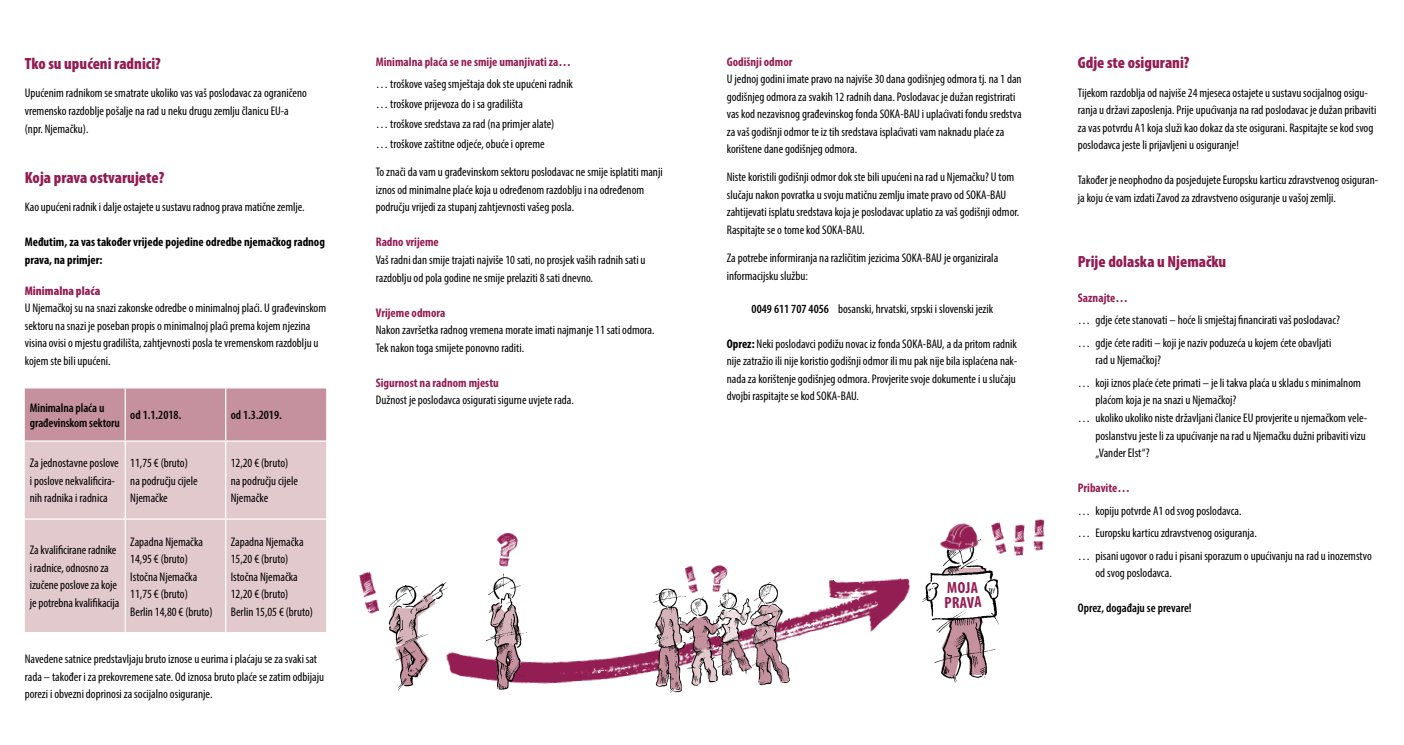
<style>
.page{position:relative;width:1404px;height:745px;background:#fff}
.page>*{position:absolute;margin:0;border:0;box-sizing:border-box;transform-origin:0 0}
.t1{font:900 condensed 16.25px "Myriad Pro";color:#931d52}
.t2{font:700 condensed 16px/14.8px "Myriad Pro";color:#931d52}
.t3{font:condensed 12.5px/17.5px "Myriad Pro";color:#000}
.t4{font:700 condensed 12.5px "Myriad Pro";color:#931d52}
.t5{font:600 condensed 12.5px/15px "Myriad Pro";letter-spacing:-.005em;color:#000}
.t6{font:700 condensed 12.5px/17.5px "Myriad Pro";color:#000}
.t7{font:900 condensed 12.5px "Myriad Pro";color:#931d52}
.s1{font-weight:600}
.s2{font-weight:700}
</style>
<div class="page">
<div style="left:25px;top:388px;width:301px;height:52px;background:#c6919e"></div>
<div style="left:25px;top:441px;width:301px;height:190px;background:#e2c9ce"></div>
<hr style="left:25px;top:518px;width:100px;height:1px;background:#fff">
<hr style="left:125px;top:518px;width:101px;height:1px;background:#fff">
<hr style="left:226px;top:518px;width:100px;height:1px;background:#fff">
<hr style="left:125px;top:388px;width:1px;height:52px;background:#fff">
<hr style="left:225px;top:388px;width:1px;height:52px;background:#fff">
<hr style="left:125px;top:441px;width:1px;height:77px;background:#fff">
<hr style="left:225px;top:441px;width:1px;height:77px;background:#fff">
<hr style="left:125px;top:519px;width:1px;height:112px;background:#fff">
<hr style="left:225px;top:519px;width:1px;height:112px;background:#fff">
<img style="left:450px;top:578px;width:460px;height:106px">
<img style="left:388px;top:582px;width:62px;height:109px">
<img style="left:359px;top:571px;width:31px;height:53px">
<img style="left:496px;top:532px;width:22px;height:35px">
<img style="left:483px;top:573px;width:50px;height:117px">
<img style="left:731px;top:586px;width:17px;height:18px">
<img style="left:691px;top:591px;width:41px;height:13px">
<img style="left:679px;top:565px;width:26px;height:35px">
<img style="left:705px;top:565px;width:26px;height:31px">
<img style="left:650px;top:583px;width:41px;height:110px">
<svg style="left:655px;top:604px;width:93px;height:86px"></svg>
<img style="left:748px;top:578px;width:44px;height:108px">
<img style="left:991px;top:522px;width:11px;height:8px">
<img style="left:1013px;top:524px;width:12px;height:32px">
<img style="left:1033px;top:519px;width:12px;height:32px">
<img style="left:922px;top:530px;width:85px;height:153px">
<img style="left:935px;top:523px;width:50px;height:31px">
<h1 class="t1" style="left:25px;top:53px;width:137px">Tko su upućeni radnici?</h1>
<p class="t3" style="left:25px;top:84px;width:283px">Upućenim radnikom se smatrate ukoliko vas vaš poslodavac za ograničeno vremensko razdoblje pošalje na rad u neku drugu zemlju članicu EU-a (npr. Njemačku).</p>
<h1 class="t1" style="left:25px;top:167px;width:141px">Koja prava ostvarujete?</h1>
<p class="t3" style="left:25px;top:198px;width:281px">Kao upućeni radnik i dalje ostajete u sustavu radnog prava matične zemlje.</p>
<p class="t6" style="left:25px;top:233px;width:301px">Međutim, za vas također vrijede pojedine odredbe njemačkog radnog prava, na primjer:</p>
<p class="t7" style="left:25px;top:282px;width:77px">Minimalna plaća</p>
<p class="t3" style="left:25px;top:299px;width:303px">U Njemačkoj su na snazi zakonske odredbe o minimalnoj plaći. U građevinskom sektoru na snazi je poseban propis o minimalnoj plaći prema kojem njezina visina ovisi o mjestu gradilišta, zahtjevnosti posla te vremenskom razdoblju u kojem ste bili upućeni.</p>
<p class="t5" style="left:30px;top:399px;width:92px">Minimalna plaća u građevinskom sektoru</p>
<p class="t5" style="left:130px;top:407px;width:53px">od 1.1.2018.</p>
<p class="t5" style="left:231px;top:407px;width:53px">od 1.3.2019.</p>
<p class="t3" style="left:30px;top:454px;width:90px">Za jednostavne poslove i poslove nekvalificira&shy;nih radnika i radnica</p>
<p class="t3" style="left:130px;top:454px;width:69px">11,75 € (bruto) na području cijele<br>Njemačke</p>
<p class="t3" style="left:231px;top:454px;width:69px">12,20 € (bruto) na području cijele<br>Njemačke</p>
<p class="t3" style="left:30px;top:541px;width:91px">Za kvalificirane radnike i radnice, odnosno za izučene poslove za koje je potrebna kvalifikacija</p>
<p class="t3" style="left:130px;top:532px;width:84px">Zapadna Njemačka<br>14,95 € (bruto)<br>Istočna Njemačka<br>11,75 € (bruto)<br>Berlin 14,80 € (bruto)</p>
<p class="t3" style="left:231px;top:532px;width:84px">Zapadna Njemačka<br>15,20 € (bruto)<br>Istočna Njemačka<br>12,20 € (bruto)<br>Berlin 15,05 € (bruto)</p>
<p class="t3" style="left:25px;top:649px;width:301px">Navedene satnice predstavljaju bruto iznose u eurima i plaćaju se za svaki sat rada – također i za prekovremene sate. Od iznosa bruto plaće se zatim odbijaju porezi i obvezni doprinosi za socijalno osiguranje.</p>
<p class="t4" style="left:376px;top:54px;width:197px">Minimalna plaća se ne smije umanjivati za…</p>
<p class="t3" style="left:376px;top:74px;width:199px;line-height:20px">… troškove vašeg smještaja dok ste upućeni radnik … troškove prijevoza do i sa gradilišta<br>… troškove sredstava za rad (na primjer alate)<br>… troškove zaštitne odjeće, obuće i opreme</p>
<p class="t3" style="left:376px;top:163px;width:288px">To znači da vam u građevinskom sektoru poslodavac ne smije isplatiti manji iznos od minimalne plaće koja u određenom razdoblju i na određenom području vrijedi za stupanj zahtjevnosti vašeg posla.</p>
<p class="t4" style="left:376px;top:234px;width:65px">Radno vrijeme</p>
<p class="t3" style="left:376px;top:251px;width:271px">Vaš radni dan smije trajati najviše 10 sati, no prosjek vaših radnih sati u razdoblju od pola godine ne smije prelaziti 8 sati dnevno.</p>
<p class="t4" style="left:376px;top:304px;width:71px">Vrijeme odmora</p>
<p class="t3" style="left:376px;top:321px;width:280px">Nakon završetka radnog vremena morate imati najmanje 11 sati odmora.<br>Tek nakon toga smijete ponovno raditi.</p>
<p class="t4" style="left:376px;top:374px;width:125px">Sigurnost na radnom mjestu</p>
<p class="t3" style="left:376px;top:391px;width:199px">Dužnost je poslodavca osigurati sigurne uvjete rada.</p>
<p class="t4" style="left:726px;top:54px;width:67px">Godišnji odmor</p>
<p class="t3" style="left:726px;top:70px;width:296px">U jednoj godini imate pravo na najviše 30 dana godišnjeg odmora tj. na 1 dan godišnjeg odmora za svakih 12 radnih dana. Poslodavac je dužan registrirati vas kod nezavisnog građevinskog fonda SOKA-BAU i uplaćivati fondu sredstva za vaš godišnji odmor te iz tih sredstava isplaćivati vam naknadu plaće za korištene dane godišnjeg odmora.</p>
<p class="t3" style="left:726px;top:168px;width:294px">Niste koristili godišnji odmor dok ste bili upućeni na rad u Njemačku? U tom slučaju nakon povratka u svoju matičnu zemlju imate pravo od SOKA-BAU zahtijevati isplatu sredstava koja je poslodavac uplatio za vaš godišnji odmor.<br>Raspitajte se o tome kod SOKA-BAU.</p>
<p class="t3" style="left:726px;top:249px;width:273px">Za potrebe informiranja na različitim jezicima SOKA-BAU je organizirala informacijsku službu:</p>
<p class="t3" style="left:751px;top:299px;width:243px"><span class="s1">0049 611 707 4056</span> bosanski, hrvatski, srpski i slovenski jezik</p>
<p class="t3" style="left:726px;top:334px;width:292px;text-align:justify"><span class="s2">Oprez:</span> Neki poslodavci podižu novac iz fonda SOKA-BAU, a da pritom radnik nije zatražio ili nije koristio godišnji odmor ili mu pak nije bila isplaćena nak&shy;nada za korištenje godišnjeg odmora. Provjerite svoje dokumente i u slučaju dvojbi raspitajte se kod SOKA-BAU.</p>
<p class="t2" style="left:943px;top:580px;width:39px;rotate:-1deg">MOJA<br>PRAVA</p>
<h1 class="t1" style="left:1077px;top:53px;width:113px">Gdje ste osigurani?</h1>
<p class="t3" style="left:1077px;top:83px;width:300px">Tijekom razdoblja od najviše 24 mjeseca ostajete u sustavu socijalnog osigu&shy;ranja u državi zaposlenja. Prije upućivanja na rad poslodavac je dužan pribaviti za vas potvrdu A1 koja služi kao dokaz da ste osigurani. Raspitajte se kod svog poslodavca jeste li prijavljeni u osiguranje!</p>
<p class="t3" style="left:1077px;top:171px;width:302px">Također je neophodno da posjedujete Europsku karticu zdravstvenog osiguran&shy;ja koju će vam izdati Zavod za zdravstveno osiguranje u vašoj zemlji.</p>
<h1 class="t1" style="left:1077px;top:251px;width:150px">Prije dolaska u Njemačku</h1>
<p class="t4" style="left:1077px;top:290px;width:52px">Saznajte…</p>
<p class="t3" style="left:1077px;top:308px;width:264px;line-height:22.5px">… gdje ćete stanovati – hoće li smještaj financirati vaš poslodavac? … gdje ćete raditi – koji je naziv poduzeća u kojem ćete obavljati</p>
<p class="t3" style="left:1077px;top:348px;width:284px;line-height:22.5px;text-indent:18px">rad u Njemačkoj?<br>… koji iznos plaće ćete primati – je li takva plaća u skladu s minimalnom</p>
<p class="t3" style="left:1095px;top:391px;width:142px">plaćom koja je na snazi u Njemačkoj?</p>
<p class="t3" style="left:1077px;top:408px;width:291px">… ukoliko ukoliko niste državljani članice EU provjerite u njemačkom vele-</p>
<p class="t3" style="left:1095px;top:426px;width:272px">poslanstvu jeste li za upućivanje na rad u Njemačku dužni pribaviti vizu</p>
<p class="t3" style="left:1095px;top:443px;width:55px">„Vander Elst“?</p>
<p class="t4" style="left:1077px;top:480px;width:54px">Pribavite…</p>
<p class="t3" style="left:1077px;top:498px;width:295px;line-height:22.5px">… kopiju potvrde A1 od svog poslodavca.<br>… Europsku karticu zdravstvenog osiguranja.<br>… pisani ugovor o radu i pisani sporazum o upućivanju na rad u inozemstvo</p>
<p class="t3" style="left:1095px;top:563px;width:78px">od svog poslodavca.</p>
<p class="t5" style="left:1077px;top:600px;width:115px">Oprez, događaju se prevare!</p>
</div>
